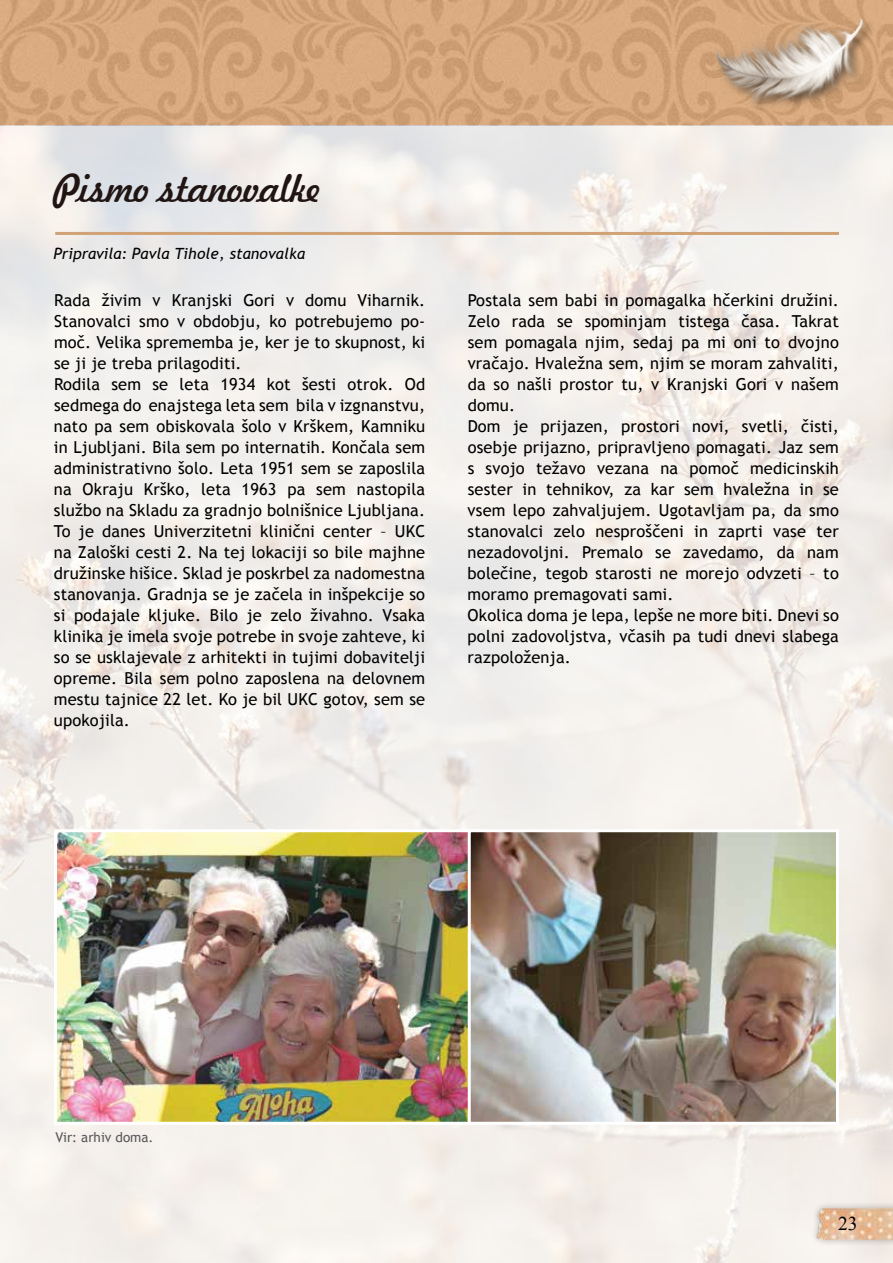
<style>
.page{position:relative;width:893px;height:1263px;background:#fff}
.page>*{position:absolute;margin:0;border:0;box-sizing:border-box;transform-origin:0 0}
.t1{font:37.5px "Freehand 521 BT Regular C";letter-spacing:-.015em;color:#201513}
.t2{font:19.5px "Times New Roman";color:#000}
.t3{font:16.5px/21px "Trebuchet MS";letter-spacing:.01em;color:#000}
.t4{font:italic 15.45px "Trebuchet MS";letter-spacing:.01em;color:#000}
.t5{font:13.5px "Trebuchet MS";color:#58595b}
</style>
<div class="page">
<img style="left:0;top:0;width:893px;height:1263px">
<img style="left:58px;top:833px;width:410px;height:288px">
<div style="left:54px;top:829px;width:428px;height:296px;border:3px solid #fff"></div>
<img style="left:472px;top:833px;width:363px;height:288px">
<div style="left:468px;top:829px;width:371px;height:296px;border:3px solid #fff"></div>
<div style="left:713px;top:15px;width:162px;height:108px;background:#000;opacity:.53"></div>
<img style="left:710px;top:0;width:159px;height:146px">
<div style="left:809px;top:1201px;width:84px;height:46px;background:#000;opacity:.3"></div>
<img style="left:812px;top:1209px;width:81px;height:30px">
<hr style="left:55px;top:232px;width:784px;height:3px;background:#d0a275">
<h1 class="t1" style="left:54px;top:163px;width:268px">Pismo stanovalke</h1>
<p class="t4" style="left:54px;top:244px;width:253px">Pripravila: Pavla Tihole, stanovalka</p>
<p class="t3" style="left:54px;top:290px;width:373px">Rada živim v Kranjski Gori v domu Viharnik.<br>Stanovalci smo v obdobju, ko potrebujemo po&shy;moč. Velika sprememba je, ker je to skupnost, ki se ji je treba prilagoditi.<br>Rodila sem se leta 1934 kot šesti otrok. Od sedmega do enajstega leta sem bila v izgnanstvu, nato pa sem obiskovala šolo v Krškem, Kamniku in Ljubljani. Bila sem po internatih. Končala sem administrativno šolo. Leta 1951 sem se zaposlila na Okraju Krško, leta 1963 pa sem nastopila službo na Skladu za gradnjo bolnišnice Ljubljana.<br>To je danes Univerzitetni klinični center – UKC na Zaloški cesti 2. Na tej lokaciji so bile majhne družinske hišice. Sklad je poskrbel za nadomestna stanovanja. Gradnja se je začela in inšpekcije so si podajale kljuke. Bilo je zelo živahno. Vsaka klinika je imela svoje potrebe in svoje zahteve, ki so se usklajevale z arhitekti in tujimi dobavitelji opreme. Bila sem polno zaposlena na delovnem mestu tajnice 22 let. Ko je bil UKC gotov, sem se upokojila.</p>
<p class="t3" style="left:468px;top:290px;width:373px">Postala sem babi in pomagalka hčerkini družini.<br>Zelo rada se spominjam tistega časa. Takrat sem pomagala njim, sedaj pa mi oni to dvojno vračajo. Hvaležna sem, njim se moram zahvaliti, da so našli prostor tu, v Kranjski Gori v našem domu.<br>Dom je prijazen, prostori novi, svetli, čisti, osebje prijazno, pripravljeno pomagati. Jaz sem s svojo težavo vezana na pomoč medicinskih sester in tehnikov, za kar sem hvaležna in se vsem lepo zahvaljujem. Ugotavljam pa, da smo stanovalci zelo nesproščeni in zaprti vase ter nezadovoljni. Premalo se zavedamo, da nam bolečine, tegob starosti ne morejo odvzeti – to moramo premagovati sami.<br>Okolica doma je lepa, lepše ne more biti. Dnevi so polni zadovoljstva, včasih pa tudi dnevi slabega razpoloženja.</p>
<p class="t5" style="left:56px;top:1130px;width:100px">Vir: arhiv doma.</p>
<p class="t2" style="left:838px;top:1210px;width:21px">23</p>
</div>
